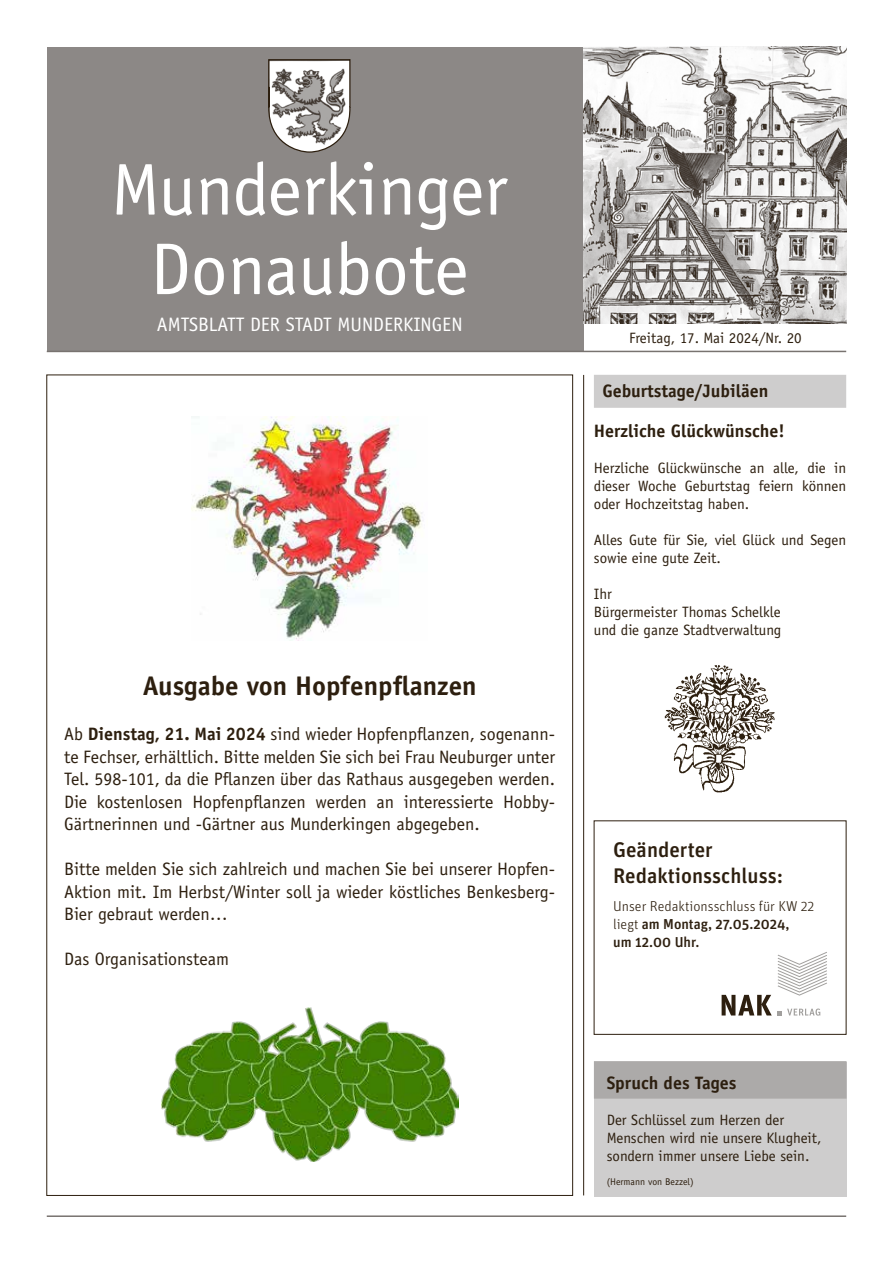
<style>
.page{position:relative;width:893px;height:1263px;background:#fff}
.page>*{position:absolute;margin:0;border:0;box-sizing:border-box;transform-origin:0 0}
.t1{font:73.5px/79.5px "Officina Sans";color:#fff;text-align:center}
.t2{font:700 27px "Officina Sans";color:#2d1f0f}
.t3{font:500 21.15px/26.7px "Unit Pro";color:#2d1f0f}
.t4{font:19.5px "Officina Sans";color:#fff}
.t5{font:18px/22.5px "Officina Sans";color:#2d1f0f;text-align:justify}
.t6{font:700 18px "Officina Sans";color:#2d1f0f}
.t7{font:15px/18px "Officina Sans";color:#2d1f0f}
.t8{font:300 14.4px/18.1px "Unit Pro";color:#2d1f0f}
.t9{font:9.75px "Officina Sans";color:#2d1f0f}
.s1{font-weight:700}
.s2{font-weight:500}
</style>
<div class="page">
<hr style="left:583px;top:375px;width:1px;height:820px;background:#2d1f0f">
<hr style="left:47px;top:1215px;width:799px;height:2px;background:#787370">
<div style="left:47px;top:47px;width:536px;height:304px;background:#8c8886"></div>
<img style="left:583px;top:47px;width:263px;height:277px">
<svg style="left:268px;top:59px;width:83px;height:94px"></svg>
<hr style="left:47px;top:351px;width:799px;height:1px;background:#787370">
<img style="left:192px;top:416px;width:231px;height:224px">
<div style="left:594px;top:375px;width:252px;height:33px;background:#cecdcd"></div>
<div style="left:594px;top:1062px;width:252px;height:135px;background:#cecdcd"></div>
<div style="left:594px;top:1061px;width:252px;height:37px;background:#acaaa9"></div>
<svg style="left:722px;top:952px;width:105px;height:63px"></svg>
<img style="left:664px;top:665px;width:111px;height:128px">
<img style="left:162px;top:1008px;width:296px;height:154px">
<h1 class="t1" style="left:111px;top:150px;width:398px">Munderkinger<br>Donaubote</h1>
<p class="t4" style="left:157px;top:313px;width:307px">AMTSBLATT DER STADT MUNDERKINGEN</p>
<h2 class="t2" style="left:143px;top:669px;width:336px">Ausgabe von Hopfenpflanzen</h2>
<p class="t5" style="left:64px;top:723px;width:493px">Ab <span class="s1">Dienstag, 21. Mai 2024</span> sind wieder Hopfenpflanzen, sogenann&shy;te Fechser, erhältlich. Bitte melden Sie sich bei Frau Neuburger unter Tel. 598-101, da die Pflanzen über das Rathaus ausgegeben werden.<br>Die kostenlosen Hopfenpflanzen werden an interessierte Hobby-Gärtnerinnen und -Gärtner aus Munderkingen abgegeben.</p>
<p class="t5" style="left:64px;top:858px;width:493px">Bitte melden Sie sich zahlreich und machen Sie bei unserer Hopfen-Aktion mit. Im Herbst/Winter soll ja wieder köstliches Benkesberg-Bier gebraut werden…</p>
<p class="t5" style="left:64px;top:948px;width:167px">Das Organisationsteam</p>
<p class="t7" style="left:629px;top:329px;width:174px">Freitag, 17. Mai 2024/Nr. 20</p>
<p class="t6" style="left:602px;top:379px;width:167px">Geburtstage/Jubiläen</p>
<p class="t6" style="left:594px;top:419px;width:193px">Herzliche Glückwünsche!</p>
<p class="t7" style="left:594px;top:459px;width:254px;text-align:justify">Herzliche Glückwünsche an alle, die in dieser Woche Geburtstag feiern können oder Hochzeitstag haben.</p>
<p class="t7" style="left:594px;top:531px;width:254px">Alles Gute für Sie, viel Glück und Segen sowie eine gute Zeit.</p>
<p class="t7" style="left:594px;top:585px;width:189px">Ihr<br>Bürgermeister Thomas Schelkle und die ganze Stadtverwaltung</p>
<p class="t3" style="left:613px;top:835px;width:172px">Geänderter<br>Redaktionsschluss:</p>
<p class="t8" style="left:613px;top:897px;width:203px">Unser Redaktionsschluss für KW 22 liegt <span class="s2">am Montag, 27.05.2024,<br>um 12.00 Uhr.</span></p>
<p class="t6" style="left:607px;top:1071px;width:131px">Spruch des Tages</p>
<p class="t7" style="left:607px;top:1111px;width:216px">Der Schlüssel zum Herzen der<br>Menschen wird nie unsere Klugheit, sondern immer unsere Liebe sein.</p>
<p class="t9" style="left:607px;top:1176px;width:89px">(Hermann von Bezzel)</p>
</div>
